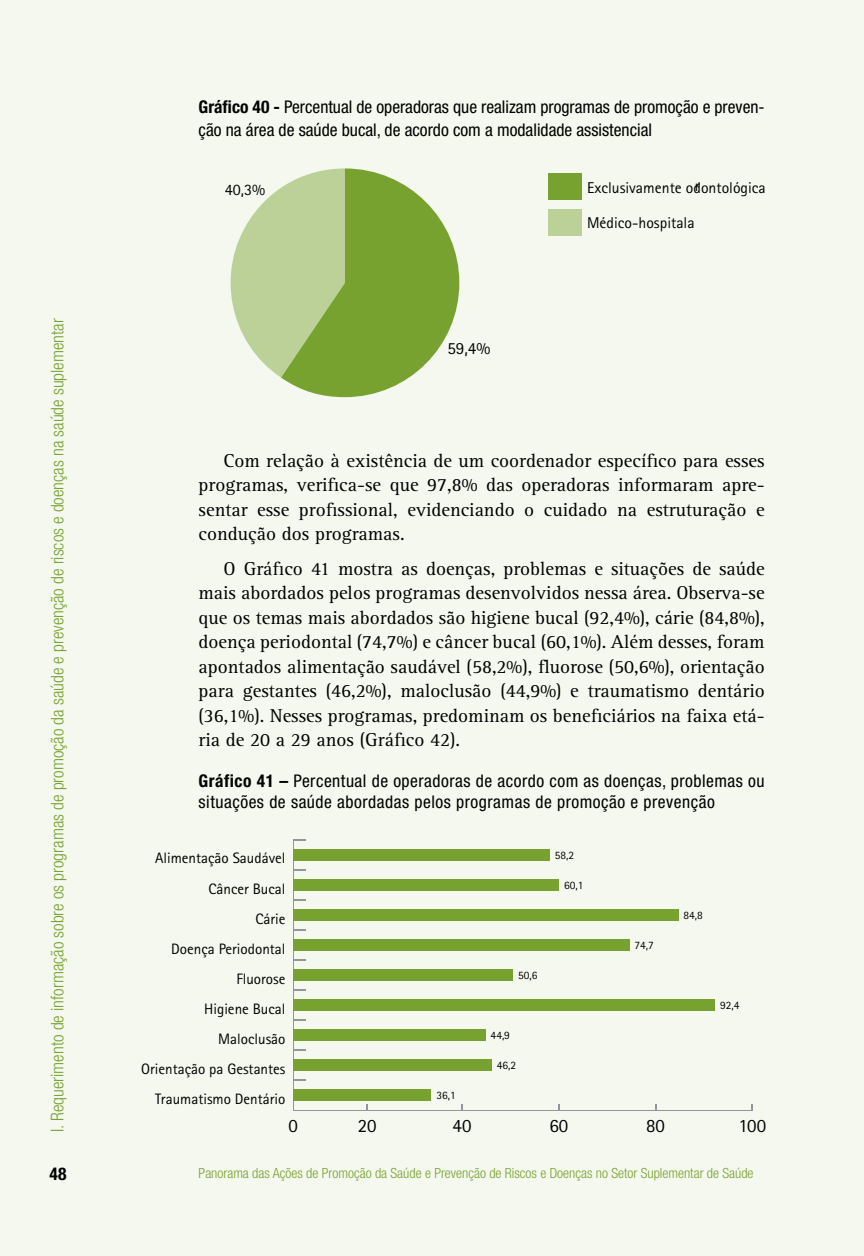
<style>
.page{position:relative;width:864px;height:1256px;background:#fff}
.page>*{position:absolute;margin:0;border:0;box-sizing:border-box;transform-origin:0 0}
.t1{font:19.25px/24.5px "Rotis Serif 55";color:#000;text-align:justify}
.t2{font:18.9px "Rotis Sans Serif 55";color:#000}
.t3{font:condensed 17.5px/23.1px "Helvetica Neue";letter-spacing:.005em;color:#000}
.t4{font:condensed 17.5px/21px "Helvetica Neue";letter-spacing:.03em;color:#000}
.t5{font:300 condensed 17.5px "Helvetica Neue";color:#78a22f}
.t6{font:700 condensed 17.5px "Helvetica Neue";color:#000}
.t7{font:16.97px "Rotis Sans Serif 55";color:#000}
.t8{font:15.92px "Rotis Sans Serif 55";color:#000}
.t9{font:15.75px "Rotis Sans Serif 55";color:#000}
.t10{font:15.05px "Rotis Sans Serif 55";color:#000}
.t11{font:300 condensed 14px "Helvetica Neue";color:#78a22f}
.t12{font:11.38px "Rotis Sans Serif 55";color:#000}
.s1{font-weight:700}
</style>
<div class="page">
<div style="left:0;top:0;width:863px;height:1255px;background:#f4f8ee"></div>
<svg style="left:230px;top:168px;width:229px;height:229px"></svg>
<div style="left:548px;top:209px;width:33px;height:26px;background:#bbd197"></div>
<div style="left:548px;top:174px;width:33px;height:26px;background:#78a22f"></div>
<hr style="left:293px;top:1109px;width:459px;height:1px;background:#939598">
<hr style="left:292px;top:839px;width:1px;height:271px;background:#939598">
<svg style="left:292px;top:1103px;width:13px;height:7px"></svg>
<svg style="left:293px;top:1079px;width:12px;height:2px"></svg>
<svg style="left:293px;top:1049px;width:12px;height:1px"></svg>
<svg style="left:293px;top:1019px;width:12px;height:1px"></svg>
<svg style="left:293px;top:989px;width:12px;height:1px"></svg>
<svg style="left:293px;top:958px;width:12px;height:2px"></svg>
<svg style="left:293px;top:928px;width:12px;height:2px"></svg>
<svg style="left:293px;top:898px;width:12px;height:2px"></svg>
<svg style="left:293px;top:868px;width:12px;height:2px"></svg>
<svg style="left:293px;top:839px;width:12px;height:1px"></svg>
<div style="left:293px;top:849px;width:256px;height:11px;background:#78a22f"></div>
<div style="left:293px;top:879px;width:265px;height:11px;background:#78a22f"></div>
<div style="left:293px;top:909px;width:384px;height:11px;background:#78a22f"></div>
<div style="left:293px;top:939px;width:335px;height:11px;background:#78a22f"></div>
<div style="left:293px;top:969px;width:219px;height:11px;background:#78a22f"></div>
<div style="left:293px;top:999px;width:421px;height:11px;background:#78a22f"></div>
<div style="left:293px;top:1029px;width:192px;height:11px;background:#78a22f"></div>
<div style="left:293px;top:1059px;width:198px;height:11px;background:#78a22f"></div>
<div style="left:293px;top:1089px;width:138px;height:11px;background:#78a22f"></div>
<p class="t3" style="left:198px;top:95px;width:567px"><span class="s1">Gráfico 40 -</span> Percentual de operadoras que realizam programas de promoção e preven&shy;ção na área de saúde bucal, de acordo com a modalidade assistencial</p>
<p class="t8" style="left:225px;top:180px;width:42px">40,3%</p>
<p class="t9" style="left:587px;top:178px;width:180px">Exclusivamente odontológica</p>
<p class="t9" style="left:694px;top:176px;width:6px">r</p>
<p class="t9" style="left:587px;top:213px;width:109px">Médico-hospitala</p>
<p class="t5" style="left:47px;top:1131px;width:814px;rotate:-90deg">I. Requerimento de informação sobre os programas de promoção da saúde e prevenção de riscos e doenças na saúde suplementar</p>
<p class="t6" style="left:50px;top:1163px;width:18px">48</p>
<p class="t11" style="left:198px;top:1164px;width:556px">Panorama das Ações de Promoção da Saúde e Prevenção de Riscos e Doenças no Setor Suplementar de Saúde</p>
<p class="t7" style="left:447px;top:338px;width:44px">59,4%</p>
<p class="t1" style="left:198px;top:448px;width:567px;text-indent:25px">Com relação à existência de um coordenador específico para esses programas, verifica-se que 97,8% das operadoras informaram apre&shy;sentar esse profissional, evidenciando o cuidado na estruturação e condução dos programas.</p>
<p class="t1" style="left:198px;top:556px;width:567px;text-indent:25px">O Gráfico 41 mostra as doenças, problemas e situações de saúde mais abordados pelos programas desenvolvidos nessa área. Observa-se que os temas mais abordados são higiene bucal (92,4%), cárie (84,8%), doença periodontal (74,7%) e câncer bucal (60,1%). Além desses, foram apontados alimentação saudável (58,2%), fluorose (50,6%), orientação para gestantes (46,2%), maloclusão (44,9%) e traumatismo dentário (36,1%). Nesses programas, predominam os beneficiários na faixa etá&shy;ria de 20 a 29 anos (Gráfico 42).</p>
<p class="t4" style="left:198px;top:770px;width:567px"><span class="s1">Gráfico 41 –</span> Percentual de operadoras de acordo com as doenças, problemas ou situações de saúde abordadas pelos programas de promoção e prevenção</p>
<p class="t12" style="left:554px;top:848px;width:21px">58,2</p>
<p class="t12" style="left:564px;top:878px;width:21px">60,1</p>
<p class="t10" style="left:155px;top:849px;width:132px">Alimentação Saudável</p>
<p class="t10" style="left:208px;top:879px;width:79px">Câncer Bucal</p>
<p class="t12" style="left:683px;top:908px;width:21px">84,8</p>
<p class="t10" style="left:255px;top:909px;width:32px">Cárie</p>
<p class="t12" style="left:634px;top:938px;width:21px">74,7</p>
<p class="t10" style="left:171px;top:939px;width:116px">Doença Periodontal</p>
<p class="t12" style="left:518px;top:968px;width:21px">50,6</p>
<p class="t10" style="left:236px;top:969px;width:51px">Fluorose</p>
<p class="t12" style="left:720px;top:998px;width:21px">92,4</p>
<p class="t10" style="left:204px;top:999px;width:83px">Higiene Bucal</p>
<p class="t12" style="left:490px;top:1028px;width:21px">44,9</p>
<p class="t12" style="left:496px;top:1058px;width:21px">46,2</p>
<p class="t10" style="left:218px;top:1029px;width:69px">Maloclusão</p>
<p class="t10" style="left:141px;top:1059px;width:146px">Orientação pa Gestantes</p>
<p class="t12" style="left:436px;top:1088px;width:21px">36,1</p>
<p class="t10" style="left:155px;top:1089px;width:132px">Traumatismo Dentário</p>
<p class="t2" style="left:288px;top:1113px;width:11px">0</p>
<p class="t2" style="left:357px;top:1113px;width:20px">20</p>
<p class="t2" style="left:452px;top:1113px;width:20px">40</p>
<p class="t2" style="left:549px;top:1113px;width:20px">60</p>
<p class="t2" style="left:646px;top:1113px;width:20px">80</p>
<p class="t2" style="left:738px;top:1113px;width:29px">100</p>
</div>
